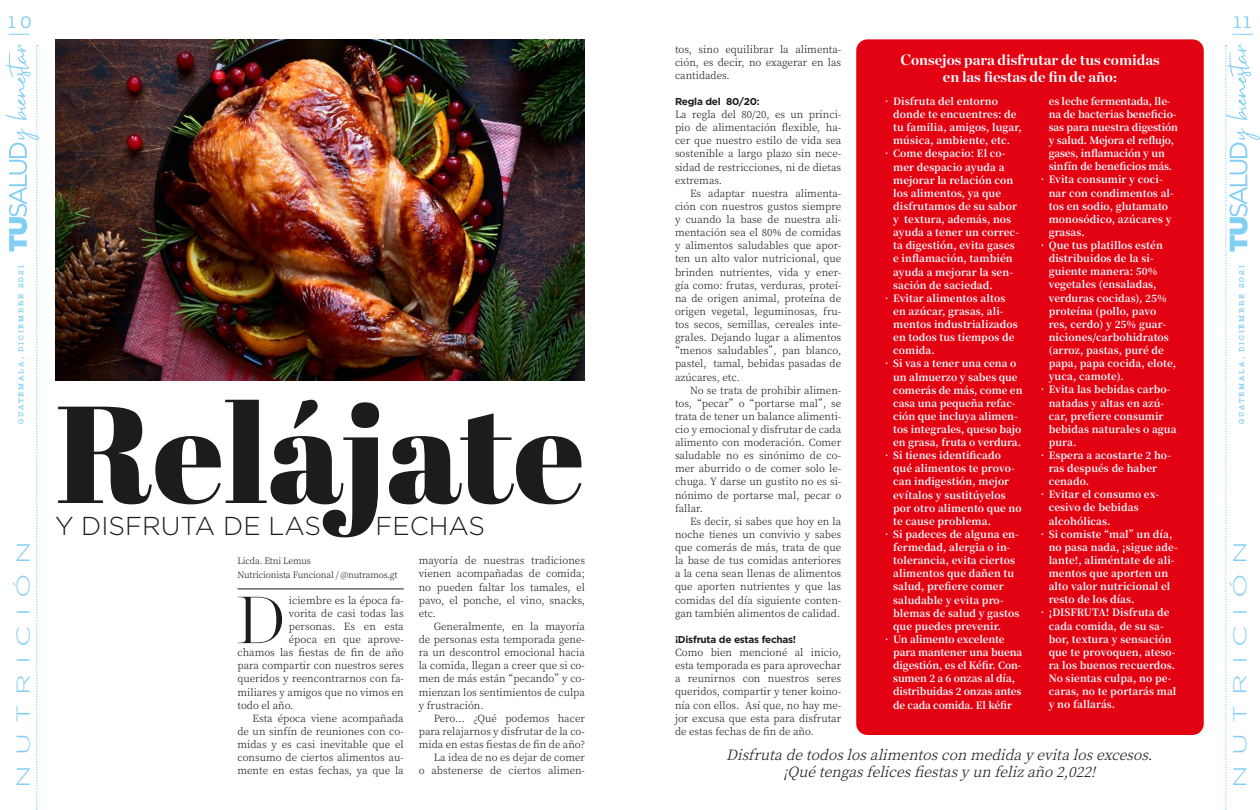
<style>
.page{position:relative;width:1260px;height:810px;background:#fff}
.page>*{position:absolute;margin:0;border:0;box-sizing:border-box;transform-origin:0 0}
.t1{font:137.62px "Abril Fatface";color:#1c1c1a}
.t2{font:200 66.5px "Chronicle Display";color:#1c1c1a}
.t3{font:300 25.88px "Gotham";color:#1c1c1a}
.t4{font:300 18.62px "Gotham";letter-spacing:.34em;color:#82cff5;scale:1.54 1}
.t5{font:17.25px "American Typewriter";color:#82cff5}
.t6{font:700 15px/17.5px "Chronicle Display";color:#fff;text-align:center}
.t7{font:italic 300 14.25px/17.8px "Noto Serif SC";color:#1c1c1a;text-align:center}
.t8{font:300 10px/13.1px "Noto Serif SC";color:#1c1c1a;text-align:justify}
.t9{font:700 10px/13.1px "Noto Serif SC";letter-spacing:.01em;color:#fff}
.t10{font:700 10px/13.1px "Noto Serif SC";letter-spacing:-.01em;color:#fff}
.t11{font:700 10px "Gotham";letter-spacing:-.025em;color:#1c1c1a}
.t12{font:300 8.75px/13.1px "Noto Serif SC";letter-spacing:-.02em;color:#1c1c1a}
.t13{font:600 7.5px "American Typewriter";letter-spacing:.24em;color:#82cff5}
</style>
<div class="page">
<svg style="left:9px;top:34px;width:20px;height:1px"></svg>
<svg style="left:1232px;top:34px;width:21px;height:1px"></svg>
<svg style="left:5px;top:45px;width:35px;height:765px"></svg>
<svg style="left:1225px;top:45px;width:35px;height:765px"></svg>
<div style="left:856px;top:39px;width:348px;height:696px;background:#e30212;border-radius:11px"></div>
<hr style="left:238px;top:589px;width:166px;height:1px;background:#1c1c1a">
<img style="left:55px;top:39px;width:530px;height:342px">
<h3 class="t5" style="left:7px;top:10px;width:26px">10</h3>
<h3 class="t5" style="left:1232px;top:10px;width:22px">11</h3>
<p class="t8" style="left:675px;top:42px;width:168px">tos, sino equilibrar la alimenta&shy;ción, es decir, no exagerar en las cantidades.</p>
<p class="t11" style="left:675px;top:95px;width:86px">Regla del 80/20:</p>
<p class="t8" style="left:675px;top:108px;width:168px">La regla del 80/20, es un princi&shy;pio de alimentación flexible, ha&shy;cer que nuestro estilo de vida sea sostenible a largo plazo sin nece&shy;sidad de restricciones, ni de dietas extremas.</p>
<p class="t8" style="left:690px;top:187px;width:153px">Es adaptar nuestra alimenta-</p>
<p class="t8" style="left:675px;top:200px;width:168px">ción con nuestros gustos siempre</p>
<p class="t8" style="left:675px;top:213px;width:168px">y cuando la base de nuestra ali-</p>
<p class="t8" style="left:675px;top:226px;width:168px">mentación sea el 80% de comidas</p>
<p class="t8" style="left:675px;top:239px;width:168px">y alimentos saludables que apor-</p>
<p class="t8" style="left:675px;top:252px;width:168px">ten un alto valor nutricional, que</p>
<p class="t8" style="left:675px;top:266px;width:168px">brinden nutrientes, vida y ener-</p>
<p class="t8" style="left:675px;top:279px;width:168px">gía como: frutas, verduras, proteí-</p>
<p class="t8" style="left:675px;top:292px;width:168px">na de origen animal, proteína de</p>
<p class="t8" style="left:675px;top:305px;width:168px">origen vegetal, leguminosas, fru-</p>
<p class="t8" style="left:675px;top:318px;width:168px">tos secos, semillas, cereales inte-</p>
<p class="t8" style="left:675px;top:331px;width:168px">grales. Dejando lugar a alimentos</p>
<p class="t8" style="left:670px;top:344px;width:173px">“menos saludables”, pan blanco,</p>
<p class="t8" style="left:675px;top:357px;width:168px">pastel, tamal, bebidas pasadas de</p>
<p class="t8" style="left:675px;top:370px;width:66px">azúcares, etc.</p>
<p class="t8" style="left:690px;top:384px;width:153px">No se trata de prohibir alimen-</p>
<p class="t8" style="left:675px;top:397px;width:168px">tos, “pecar”o “portarse mal”, se</p>
<p class="t8" style="left:675px;top:410px;width:168px">trata de tener un balance alimenti-</p>
<p class="t8" style="left:675px;top:423px;width:168px">cio y emocional y disfrutar de cada</p>
<p class="t8" style="left:675px;top:436px;width:168px">alimento con moderación. Comer</p>
<p class="t8" style="left:675px;top:449px;width:168px">saludable no es sinónimo de co-</p>
<p class="t8" style="left:675px;top:462px;width:168px">mer aburrido o de comer solo le-</p>
<p class="t8" style="left:675px;top:475px;width:168px">chuga. Y darse un gustito no es si-</p>
<p class="t8" style="left:675px;top:489px;width:168px">nónimo de portarse mal, pecar o</p>
<p class="t8" style="left:675px;top:502px;width:30px">fallar.</p>
<p class="t8" style="left:690px;top:515px;width:153px">Es decir, si sabes que hoy en la</p>
<p class="t8" style="left:675px;top:528px;width:168px">noche tienes un convivio y sabes</p>
<p class="t8" style="left:675px;top:541px;width:168px">que comerás de más, trata de que</p>
<p class="t8" style="left:675px;top:554px;width:168px">la base de tus comidas anteriores</p>
<p class="t8" style="left:675px;top:567px;width:168px">a la cena sean llenas de alimentos</p>
<p class="t8" style="left:675px;top:580px;width:168px">que aporten nutrientes y que las</p>
<p class="t8" style="left:675px;top:594px;width:168px">comidas del día siguiente conten-</p>
<p class="t8" style="left:675px;top:607px;width:167px">gan también alimentos de calidad.</p>
<p class="t11" style="left:675px;top:633px;width:123px">¡Disfruta de estas fechas!</p>
<p class="t8" style="left:675px;top:646px;width:168px">Como bien mencioné al inicio, esta temporada es para aprovechar a reunirnos con nuestros seres queridos, compartir y tener koino&shy;nía con ellos. Así que, no hay me&shy;jor excusa que esta para disfrutar de estas fechas de fin de año.</p>
<h3 class="t6" style="left:900px;top:49px;width:261px">Consejos para disfrutar de tus comidas en las fiestas de fin de año:</h3>
<p class="t10" style="left:1049px;top:95px;width:131px">es leche fermentada, lle&shy;na de bacterias beneficio&shy;sas para nuestra digestión y salud. Mejora el reflujo, gases, inflamación y un sinfín de beneficios más.</p>
<p class="t9" style="left:1049px;top:173px;width:127px;text-indent:-11px">• Evita consumir y coci&shy;nar con condimentos al&shy;tos en sodio, glutamato monosódico, azúcares y grasas.</p>
<p class="t9" style="left:1049px;top:239px;width:129px;text-indent:-11px">• Que tus platillos estén distribuidos de la si&shy;guiente manera: 50% vegetales (ensaladas, verduras cocidas), 25% proteína (pollo, pavo res, cerdo) y 25% guar&shy;niciones/carbohidratos (arroz, pastas, puré de papa, papa cocida, elote, yuca, camote).</p>
<p class="t9" style="left:1049px;top:383px;width:129px;text-indent:-11px">• Evita las bebidas carbo&shy;natadas y altas en azú&shy;car, prefiere consumir bebidas naturales o agua pura.</p>
<p class="t9" style="left:1049px;top:449px;width:124px;text-indent:-11px">• Espera a acostarte 2 ho&shy;ras después de haber cenado.</p>
<p class="t9" style="left:1049px;top:488px;width:112px;text-indent:-11px">• Evitar el consumo ex&shy;cesivo de bebidas alcohólicas.</p>
<p class="t9" style="left:1049px;top:528px;width:130px;text-indent:-11px">• Si comiste“mal”un día, no pasa nada, ¡sigue ade&shy;lante!, aliméntate de ali&shy;mentos que aporten un alto valor nutricional el resto de los días.</p>
<p class="t9" style="left:1049px;top:606px;width:129px;text-indent:-11px">• ¡DISFRUTA! Disfruta de cada comida, de su sa&shy;bor, textura y sensación que te provoquen, ateso&shy;ra los buenos recuerdos.<br>No sientas culpa, no pe&shy;caras, no te portarás mal y no fallarás.</p>
<h3 class="t7" style="left:726px;top:746px;width:437px">Disfrutadetodoslosalimentosconmedidayevitalosexcesos. ¡Quétengasfelicesfiestasyunfelizaño2,022!</h3>
<p class="t9" style="left:893px;top:95px;width:130px;text-indent:-11px">• Disfruta del entorno donde te encuentres: de tu familia, amigos, lugar, música, ambiente, etc.</p>
<p class="t9" style="left:893px;top:147px;width:127px;text-indent:-11px">• Come despacio: El co&shy;mer despacio ayuda a mejorar la relación con los alimentos, ya que disfrutamos de su sabor y textura, además, nos ayuda a tener un correc&shy;ta digestión, evita gases e inflamación, también ayuda a mejorar la sen&shy;sación de saciedad.</p>
<p class="t9" style="left:893px;top:292px;width:126px;text-indent:-11px">• Evitar alimentos altos en azúcar, grasas, ali&shy;mentos industrializados en todos tus tiempos de comida.</p>
<p class="t9" style="left:893px;top:357px;width:131px;text-indent:-11px">• Si vas a tener una cena o un almuerzo y sabes que comerás de más, come en casa una pequeña refac&shy;ción que incluya alimen&shy;tos integrales, queso bajo en grasa, fruta o verdura.</p>
<p class="t9" style="left:893px;top:449px;width:130px;text-indent:-11px">• Si tienes identificado qué alimentos te provo&shy;can indigestión, mejor evítalos y sustitúyelos por otro alimento que no te cause problema.</p>
<p class="t9" style="left:893px;top:528px;width:128px;text-indent:-11px">• Si padeces de alguna en&shy;fermedad, alergia o in&shy;tolerancia, evita ciertos alimentos que dañen tu salud, prefiere comer saludable y evita pro&shy;blemas de salud y gastos que puedes prevenir.</p>
<p class="t10" style="left:893px;top:633px;width:131px;text-indent:-11px">• Un alimento excelente para mantener una buena digestión, es el Kéfir. Con&shy;sumen 2 a 6 onzas al día, distribuidas 2 onzas antes de cada comida. El kéfir</p>
<p class="t13" style="left:15px;top:424px;width:162px;rotate:-90deg">GUATEMALA, DICIEMBRE 2021</p>
<p class="t13" style="left:1236px;top:424px;width:162px;rotate:-90deg">GUATEMALA, DICIEMBRE 2021</p>
<h1 class="t1" style="left:56px;top:357px;width:530px">Relájate</h1>
<h3 class="t3" style="left:55px;top:510px;width:268px">Y DISFRUTA DE LAS</h3>
<h3 class="t3" style="left:375px;top:510px;width:111px">FECHAS</h3>
<h3 class="t4" style="left:11px;top:788px;width:161px;rotate:-90deg">NUTRICIÓN</h3>
<h3 class="t4" style="left:1228px;top:788px;width:161px;rotate:-90deg">NUTRICIÓN</h3>
<p class="t8" style="left:419px;top:554px;width:168px">mayoría de nuestras tradiciones vienen acompañadas de comida; no pueden faltar los tamales, el pavo, el ponche, el vino, snacks, etc.</p>
<p class="t8" style="left:419px;top:620px;width:168px;text-indent:15px">Generalmente, en la mayoría de personas esta temporada gene&shy;ra un descontrol emocional hacia la comida, llegan a creer que si co&shy;men de más están “pecando”y co&shy;mienzan los sentimientos de culpa y frustración.</p>
<p class="t8" style="left:419px;top:712px;width:168px;text-align:right">Pero… ¿Qué podemos hacer para relajarnos y disfrutar de la co&shy;mida en estas fiestas de fin de año?<br>La idea de no es dejar de comer<br>o abstenerse de ciertos alimen-</p>
<p class="t12" style="left:238px;top:555px;width:162px">Licda. Etni Lemus<br>Nutricionista Funcional / @nutramos.gt</p>
<h2 class="t2" style="left:236px;top:569px;width:51px">D</h2>
<p class="t8" style="left:289px;top:594px;width:116px">iciembre es la época fa-</p>
<p class="t8" style="left:289px;top:607px;width:116px">vorita de casi todas las</p>
<p class="t8" style="left:289px;top:620px;width:116px">personas. Es en esta</p>
<p class="t8" style="left:289px;top:633px;width:116px">época en que aprove-</p>
<p class="t8" style="left:238px;top:646px;width:168px">chamos las fiestas de fin de año</p>
<p class="t8" style="left:238px;top:659px;width:168px">para compartir con nuestros seres</p>
<p class="t8" style="left:238px;top:672px;width:168px">queridos y reencontrarnos con fa-</p>
<p class="t8" style="left:238px;top:686px;width:168px">miliares y amigos que no vimos en</p>
<p class="t8" style="left:238px;top:699px;width:58px">todo el año.</p>
<p class="t8" style="left:253px;top:712px;width:153px">Esta época viene acompañada</p>
<p class="t8" style="left:238px;top:725px;width:168px">de un sinfín de reuniones con co-</p>
<p class="t8" style="left:238px;top:738px;width:168px">midas y es casi inevitable que el</p>
<p class="t8" style="left:238px;top:751px;width:168px">consumo de ciertos alimentos au-</p>
<p class="t8" style="left:238px;top:764px;width:168px">mente en estas fechas, ya que la</p>
</div>
